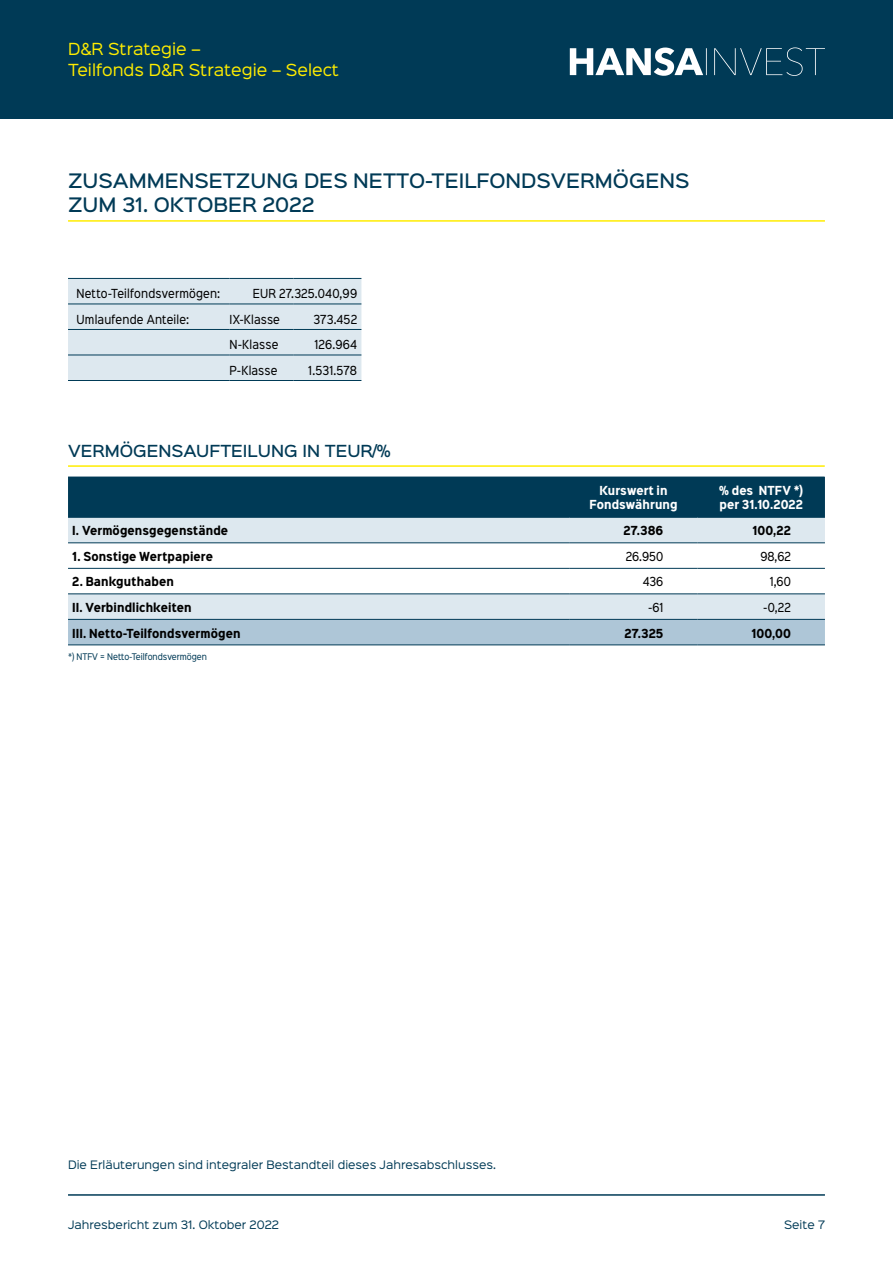
<style>
.page{position:relative;width:893px;height:1263px;background:#fff}
.page>*{position:absolute;margin:0;border:0;box-sizing:border-box;transform-origin:0 0}
.t1{font:500 18px/24px "Sinkin Sans 500";color:#003a56}
.t2{font:15px/21px "Sinkin Sans 400";color:#ffed00}
.t3{font:500 15px "Sinkin Sans 500";color:#003a56}
.t4{font:11.25px "Sinkin Sans Narrow W01 400 Rg";letter-spacing:.015em;color:#000}
.t5{font:700 11.25px "Sinkin Sans Narrow W01 700";letter-spacing:.01em;color:#000}
.t6{font:700 11.25px/13.5px "Sinkin Sans Narrow W01 700";letter-spacing:.01em;color:#fff;text-align:center}
.t7{font:10.5px "Sinkin Sans 400";color:#003a56}
.t8{font:8.25px "Sinkin Sans Narrow W01 400 Rg";color:#003a56}
</style>
<div class="page">
<div style="left:0;top:0;width:893px;height:119px;background:#003a56"></div>
<svg style="left:570px;top:47px;width:255px;height:29px"></svg>
<hr style="left:68px;top:1194px;width:757px;height:2px;background:#003a56">
<hr style="left:68px;top:220px;width:757px;height:2px;background:#ffed00">
<div style="left:68px;top:476px;width:757px;height:41px;background:#003a56"></div>
<svg style="left:68px;top:518px;width:757px;height:101px;fill:#dde8ef"></svg>
<div style="left:68px;top:620px;width:757px;height:24px;background:#aec6d7"></div>
<hr style="left:68px;top:517px;width:502px;height:1px;background:#003a56">
<hr style="left:570px;top:517px;width:127px;height:1px;background:#003a56">
<hr style="left:697px;top:517px;width:128px;height:1px;background:#003a56">
<hr style="left:68px;top:568px;width:502px;height:1px;background:#003a56">
<hr style="left:570px;top:568px;width:127px;height:1px;background:#003a56">
<hr style="left:697px;top:568px;width:128px;height:1px;background:#003a56">
<hr style="left:570px;top:542px;width:127px;height:1px;background:#003a56">
<hr style="left:697px;top:542px;width:128px;height:1px;background:#003a56">
<hr style="left:570px;top:593px;width:127px;height:1px;background:#003a56">
<hr style="left:697px;top:593px;width:128px;height:1px;background:#003a56">
<hr style="left:68px;top:542px;width:502px;height:1px;background:#003a56">
<hr style="left:68px;top:593px;width:502px;height:1px;background:#003a56">
<hr style="left:68px;top:619px;width:502px;height:1px;background:#003a56">
<hr style="left:570px;top:619px;width:127px;height:1px;background:#003a56">
<hr style="left:697px;top:619px;width:128px;height:1px;background:#003a56">
<hr style="left:68px;top:644px;width:502px;height:1px;background:#003a56">
<hr style="left:570px;top:644px;width:127px;height:1px;background:#003a56">
<hr style="left:697px;top:644px;width:128px;height:1px;background:#003a56">
<hr style="left:68px;top:465px;width:757px;height:2px;background:#ffed00">
<div style="left:68px;top:279px;width:293px;height:101px;background:#dde8ef"></div>
<hr style="left:68px;top:304px;width:162px;height:1px;background:#003a56">
<hr style="left:68px;top:278px;width:162px;height:1px;background:#003a56">
<hr style="left:68px;top:329px;width:162px;height:1px;background:#003a56">
<hr style="left:68px;top:355px;width:162px;height:1px;background:#003a56">
<hr style="left:68px;top:380px;width:162px;height:1px;background:#003a56">
<hr style="left:230px;top:329px;width:63px;height:1px;background:#003a56">
<hr style="left:293px;top:329px;width:68px;height:1px;background:#003a56">
<hr style="left:230px;top:355px;width:63px;height:1px;background:#003a56">
<hr style="left:293px;top:355px;width:68px;height:1px;background:#003a56">
<hr style="left:230px;top:380px;width:63px;height:1px;background:#003a56">
<hr style="left:293px;top:380px;width:68px;height:1px;background:#003a56">
<hr style="left:230px;top:278px;width:63px;height:1px;background:#003a56">
<hr style="left:293px;top:278px;width:68px;height:1px;background:#003a56">
<hr style="left:230px;top:304px;width:63px;height:1px;background:#003a56">
<hr style="left:293px;top:304px;width:68px;height:1px;background:#003a56">
<h2 class="t2" style="left:68px;top:37px;width:272px">D&amp;R Strategie –<br>Teilfonds D&amp;R Strategie – Select</h2>
<h1 class="t1" style="left:68px;top:167px;width:623px">ZUSAMMENSETZUNG DES NETTO-TEILFONDSVERMÖGENS<br>ZUM 31. OKTOBER</h1>
<h1 class="t1" style="left:262px;top:191px;width:54px">2022</h1>
<p class="t4" style="left:77px;top:286px;width:145px">Netto-Teilfondsvermögen:</p>
<p class="t4" style="left:253px;top:286px;width:106px">EUR 27.325.040,99</p>
<p class="t4" style="left:77px;top:311px;width:114px">Umlaufende Anteile:</p>
<p class="t4" style="left:230px;top:311px;width:52px">IX-Klasse</p>
<p class="t4" style="left:313px;top:311px;width:45px">373.452</p>
<p class="t4" style="left:230px;top:337px;width:50px">N-Klasse</p>
<p class="t4" style="left:315px;top:337px;width:44px">126.964</p>
<p class="t4" style="left:230px;top:362px;width:49px">P-Klasse</p>
<p class="t4" style="left:308px;top:362px;width:50px">1.531.578</p>
<h2 class="t3" style="left:68px;top:438px;width:324px">VERMÖGENSAUFTEILUNG IN TEUR/%</h2>
<p class="t6" style="left:590px;top:483px;width:90px">Kurswert in<br>Fondswährung</p>
<p class="t6" style="left:719px;top:483px;width:85px;text-align:left">% des NTFV *) per 31.10.2022</p>
<p class="t5" style="left:72px;top:523px;width:157px">I. Vermögensgegenstände</p>
<p class="t5" style="left:624px;top:523px;width:41px">27.386</p>
<p class="t5" style="left:752px;top:523px;width:40px">100,22</p>
<p class="t5" style="left:72px;top:548px;width:142px">1. Sonstige Wertpapiere</p>
<p class="t4" style="left:626px;top:548px;width:39px">26.950</p>
<p class="t4" style="left:760px;top:548px;width:32px">98,62</p>
<p class="t5" style="left:72px;top:574px;width:103px">2. Bankguthaben</p>
<p class="t4" style="left:643px;top:574px;width:22px">436</p>
<p class="t4" style="left:770px;top:574px;width:22px">1,60</p>
<p class="t5" style="left:72px;top:599px;width:121px">II. Verbindlichkeiten</p>
<p class="t4" style="left:648px;top:599px;width:17px">-61</p>
<p class="t4" style="left:764px;top:599px;width:29px">-0,22</p>
<p class="t5" style="left:72px;top:625px;width:170px">III. Netto-Teilfondsvermögen</p>
<p class="t5" style="left:625px;top:625px;width:40px">27.325</p>
<p class="t5" style="left:751px;top:625px;width:41px">100,00</p>
<p class="t8" style="left:68px;top:651px;width:141px">*) NTFV = Netto-Teilfondsvermögen</p>
<p class="t7" style="left:68px;top:1155px;width:429px">Die Erläuterungen sind integraler Bestandteil dieses Jahresabschlusses.</p>
<p class="t7" style="left:68px;top:1216px;width:212px">Jahresbericht zum 31. Oktober 2022</p>
<p class="t7" style="left:784px;top:1216px;width:42px">Seite 7</p>
</div>
